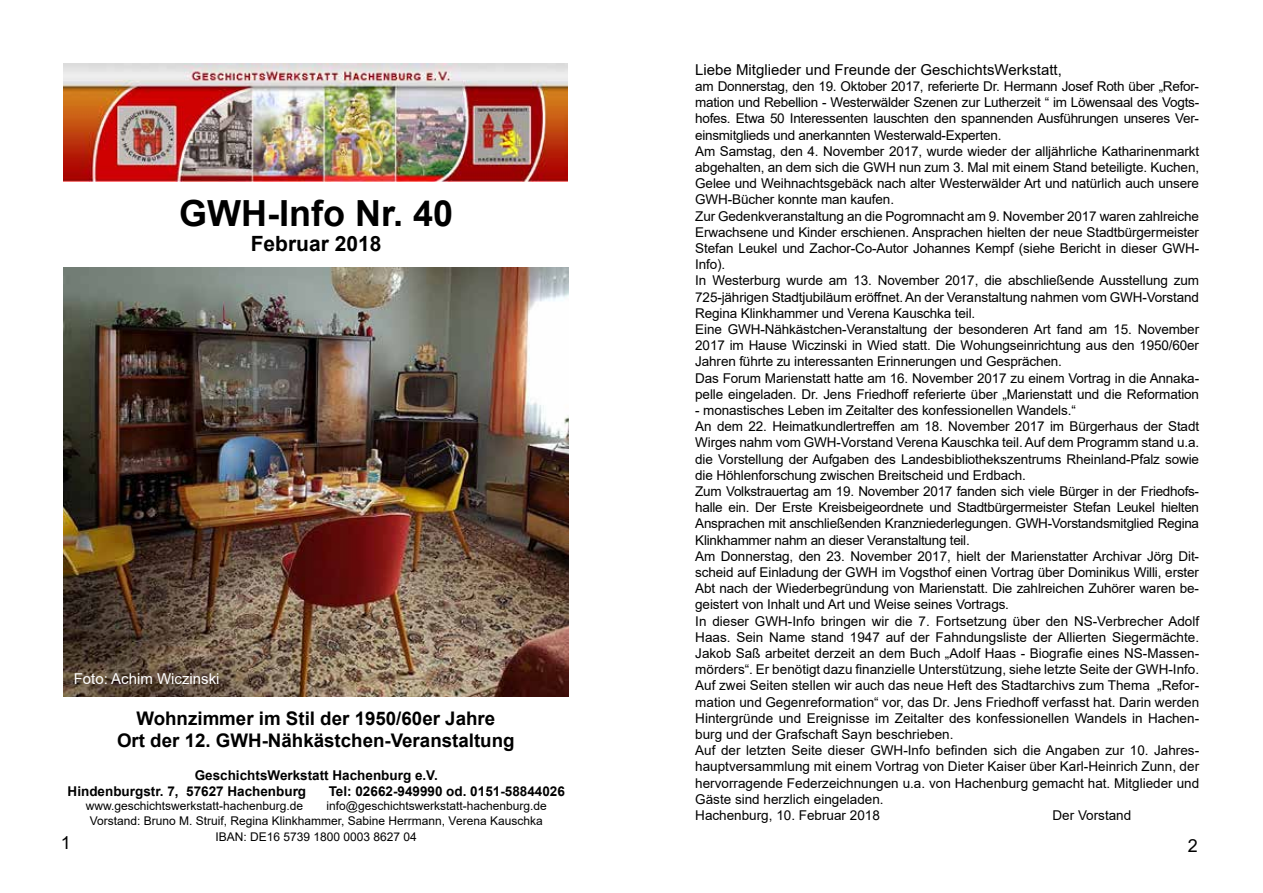
<style>
.page{position:relative;width:1263px;height:893px;background:#fff}
.page>*{position:absolute;margin:0;border:0;box-sizing:border-box;transform-origin:0 0}
.t1{font:700 36px "Arial";color:#000}
.t2{font:700 21px "Arial";color:#000}
.t3{font:700 18.75px/22.5px "Arial";color:#000;text-align:center}
.t4{font:18px "Arial";color:#000}
.t5{font:15px "Arial";color:#000}
.t6{font:15px "Arial";color:#fff}
.t7{font:13.5px/16.2px "Arial";letter-spacing:-.01em;color:#000}
.t8{font:700 13.5px/16.2px "Arial";color:#000}
.t9{font:12px/14.4px "Arial";color:#000}
</style>
<div class="page">
<img style="left:64px;top:64px;width:504px;height:118px">
<img style="left:64px;top:267px;width:505px;height:430px">
<p class="t5" style="left:695px;top:59px;width:368px">Liebe Mitglieder und Freunde der GeschichtsWerkstatt,</p>
<p class="t7" style="left:695px;top:78px;width:505px">am Donnerstag, den 19. Oktober 2017, referierte Dr. Hermann Josef Roth über „Refor&shy;mation und Rebellion - Westerwälder Szenen zur Lutherzeit “ im Löwensaal des Vogts&shy;hofes. Etwa 50 Interessenten lauschten den spannenden Ausführungen unseres Ver&shy;einsmitglieds und anerkannten Westerwald-Experten.<br>Am Samstag, den 4. November 2017, wurde wieder der alljährliche Katharinenmarkt abgehalten, an dem sich die GWH nun zum 3. Mal mit einem Stand beteiligte. Kuchen, Gelee und Weihnachtsgebäck nach alter Westerwälder Art und natürlich auch unsere GWH-Bücher konnte man kaufen.<br>Zur Gedenkveranstaltung an die Pogromnacht am 9. November 2017 waren zahlreiche Erwachsene und Kinder erschienen. Ansprachen hielten der neue Stadtbürgermeister Stefan Leukel und Zachor-Co-Autor Johannes Kempf (siehe Bericht in dieser GWH-Info).<br>In Westerburg wurde am 13. November 2017, die abschließende Ausstellung zum 725-jährigen Stadtjubiläum eröffnet. An der Veranstaltung nahmen vom GWH-Vorstand Regina Klinkhammer und Verena Kauschka teil.<br>Eine GWH-Nähkästchen-Veranstaltung der besonderen Art fand am 15. November 2017 im Hause Wiczinski in Wied statt. Die Wohungseinrichtung aus den 1950/60er Jahren führte zu interessanten Erinnerungen und Gesprächen.<br>Das Forum Marienstatt hatte am 16. November 2017 zu einem Vortrag in die Annaka&shy;pelle eingeladen. Dr. Jens Friedhoff referierte über „Marienstatt und die Reformation</p>
<p class="t7" style="left:695px;top:402px;width:505px">- monastisches Leben im Zeitalter des konfessionellen Wandels.“<br>An dem 22. Heimatkundlertreffen am 18. November 2017 im Bürgerhaus der Stadt Wirges nahm vom GWH-Vorstand Verena Kauschka teil. Auf dem Programm stand u.a. die Vorstellung der Aufgaben des Landesbibliothekszentrums Rheinland-Pfalz sowie die Höhlenforschung zwischen Breitscheid und Erdbach.<br>Zum Volkstrauertag am 19. November 2017 fanden sich viele Bürger in der Friedhofs&shy;halle ein. Der Erste Kreisbeigeordnete und Stadtbürgermeister Stefan Leukel hielten Ansprachen mit anschließenden Kranzniederlegungen. GWH-Vorstandsmitglied Regina Klinkhammer nahm an dieser Veranstaltung teil.<br>Am Donnerstag, den 23. November 2017, hielt der Marienstatter Archivar Jörg Dit&shy;scheid auf Einladung der GWH im Vogsthof einen Vortrag über Dominikus Willi, erster Abt nach der Wiederbegründung von Marienstatt. Die zahlreichen Zuhörer waren be&shy;geistert von Inhalt und Art und Weise seines Vortrags.<br>In dieser GWH-Info bringen wir die 7. Fortsetzung über den NS-Verbrecher Adolf Haas. Sein Name stand 1947 auf der Fahndungsliste der Allierten Siegermächte.<br>Jakob Saß arbeitet derzeit an dem Buch „Adolf Haas - Biografie eines NS-Massen&shy;mörders“. Er benötigt dazu finanzielle Unterstützung, siehe letzte Seite der GWH-Info.<br>Auf zwei Seiten stellen wir auch das neue Heft des Stadtarchivs zum Thema „Refor&shy;mation und Gegenreformation“ vor, das Dr. Jens Friedhoff verfasst hat. Darin werden Hintergründe und Ereignisse im Zeitalter des konfessionellen Wandels in Hachen&shy;burg und der Grafschaft Sayn beschrieben.<br>Auf der letzten Seite dieser GWH-Info befinden sich die Angaben zur 10. Jahres&shy;hauptversammlung mit einem Vortrag von Dieter Kaiser über Karl-Heinrich Zunn, der hervorragende Federzeichnungen u.a. von Hachenburg gemacht hat. Mitglieder und Gäste sind herzlich eingeladen.<br>Hachenburg, 10. Februar 2018</p>
<h1 class="t1" style="left:179px;top:188px;width:276px">GWH-Info Nr. 40</h1>
<h2 class="t2" style="left:251px;top:229px;width:132px">Februar 2018</h2>
<p class="t6" style="left:74px;top:668px;width:147px">Foto: Achim Wiczinski</p>
<h3 class="t3" style="left:117px;top:707px;width:399px">Wohnzimmer im Stil der 1950/60er Jahre<br>Ort der 12. GWH-Nähkästchen-Veranstaltung</h3>
<p class="t8" style="left:68px;top:767px;width:372px;text-indent:127px">GeschichtsWerkstatt Hachenburg e.V.<br>Hindenburgstr. 7, 57627 Hachenburg</p>
<p class="t8" style="left:329px;top:783px;width:238px">Tel: 02662-949990 od. 0151-58844026</p>
<p class="t9" style="left:90px;top:799px;width:458px;text-indent:237px">info@geschichtswerkstatt-hachenburg.de<br>Vorstand: Bruno M. Struif, Regina Klinkhammer, Sabine Herrmann, Verena Kauschka</p>
<p class="t9" style="left:215px;top:829px;width:203px">IBAN: DE16 5739 1800 0003 8627 04</p>
<p class="t9" style="left:86px;top:799px;width:219px">www.geschichtswerkstatt-hachenburg.de</p>
<p class="t7" style="left:1052px;top:807px;width:80px">Der Vorstand</p>
<h3 class="t4" style="left:61px;top:830px;width:12px">1</h3>
<h3 class="t4" style="left:1188px;top:833px;width:12px">2</h3>
</div>
